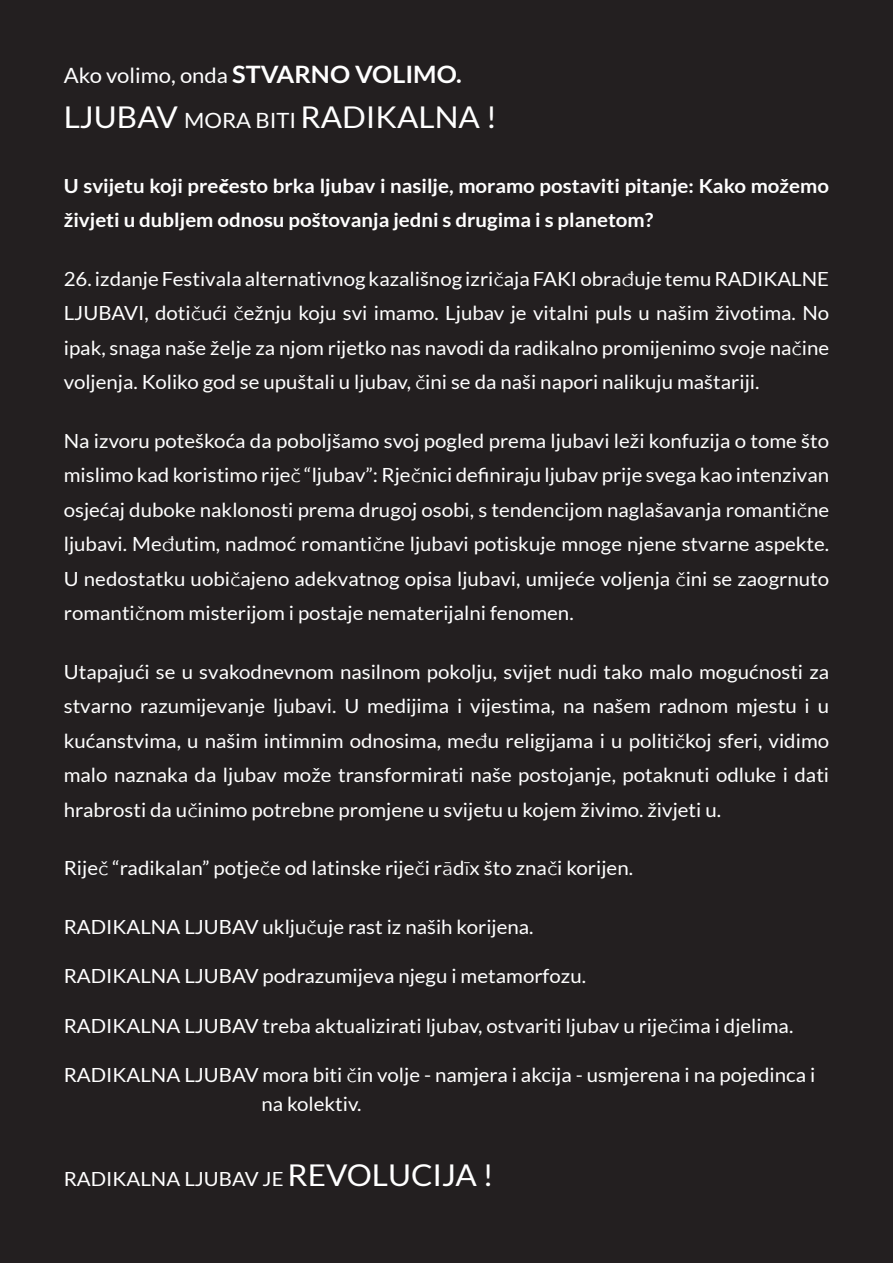
<style>
.page{position:relative;width:893px;height:1263px;background:#231f20}
.page>*{position:absolute;margin:0;border:0;box-sizing:border-box;transform-origin:0 0}
.t1{font:30px "Lato";color:#fff;scale:1.05 1}
.t2{font:21px "Lato";color:#fff;scale:1.05 1}
.t3{font:19.5px/34.5px "Lato";color:#fff;text-align:justify;scale:1.05 1}
.t4{font:700 19.5px/34.5px "Lato";color:#fff;scale:1.05 1}
.s1{font-weight:700;font-size:24px}
.s2{font-size:21px}
.s3{font-family:"Avenir Next"}
.s4{font-size:30px}
</style>
<div class="page">
<p class="t2" style="left:64px;top:64px;width:381px">Ako volimo, onda <span class="s1">STVARNO VOLIMO.</span></p>
<p class="t1" style="left:64px;top:101px;width:414px">LJUBAV <span class="s2">MORA BITI</span> RADIKALNA !</p>
<p class="t4" style="left:64px;top:168px;width:730px">U svijetu koji pre<span class="s3">č</span>esto brka ljubav i nasilje, moramo postaviti pitanje: Kako možemo živjeti u dubljem odnosu poštovanja jedni s drugima i s planetom?</p>
<p class="t3" style="left:64px;top:261px;width:730px">26. izdanje Festivala alternativnog kazališnog izri<span class="s3">č</span>aja FAKI obra<span class="s3">đ</span>uje temu RADIKALNE LJUBAVI, doti<span class="s3">č</span>ući <span class="s3">č</span>ežnju koju svi imamo. Ljubav je vitalni puls u našim životima. No ipak, snaga naše želje za njom rijetko nas navodi da radikalno promijenimo svoje na<span class="s3">č</span>ine voljenja. Koliko god se upuštali u ljubav, <span class="s3">č</span>ini se da naši napori nalikuju maštariji.</p>
<p class="t3" style="left:64px;top:423px;width:730px">Na izvoru poteškoća da poboljšamo svoj pogled prema ljubavi leži konfuzija o tome što mislimo kad koristimo rije<span class="s3">č</span> “ljubav”: Rje<span class="s3">č</span>nici definiraju ljubav prije svega kao intenzivan osjećaj duboke naklonosti prema drugoj osobi, s tendencijom naglašavanja romanti<span class="s3">č</span>ne ljubavi. Me<span class="s3">đ</span>utim, nadmoć romanti<span class="s3">č</span>ne ljubavi potiskuje mnoge njene stvarne aspekte.<br>U nedostatku uobi<span class="s3">č</span>ajeno adekvatnog opisa ljubavi, umijeće voljenja <span class="s3">č</span>ini se zaogrnuto romanti<span class="s3">č</span>nom misterijom i postaje nematerijalni fenomen.</p>
<p class="t3" style="left:64px;top:654px;width:730px">Utapajući se u svakodnevnom nasilnom pokolju, svijet nudi tako malo mogućnosti za stvarno razumijevanje ljubavi. U medijima i vijestima, na našem radnom mjestu i u kućanstvima, u našim intimnim odnosima, me<span class="s3">đ</span>u religijama i u politi<span class="s3">č</span>koj sferi, vidimo malo naznaka da ljubav može transformirati naše postojanje, potaknuti odluke i dati hrabrosti da u<span class="s3">č</span>inimo potrebne promjene u svijetu u kojem živimo. živjeti u.</p>
<p class="t3" style="left:64px;top:851px;width:544px">Rije<span class="s3">č</span> “radikalan” potje<span class="s3">č</span>e od latinske rije<span class="s3">č</span>i r<span class="s3">ā</span>d<span class="s3">ī</span>x što zna<span class="s3">č</span>i korijen.</p>
<p class="t3" style="left:64px;top:909px;width:449px">RADIKALNA LJUBAV uklju<span class="s3">č</span>uje rast iz naših korijena.</p>
<p class="t3" style="left:64px;top:959px;width:499px">RADIKALNA LJUBAV podrazumijeva njegu i metamorfozu.</p>
<p class="t3" style="left:64px;top:1008px;width:696px">RADIKALNA LJUBAV treba aktualizirati ljubav, ostvariti ljubav u rije<span class="s3">č</span>ima i djelima.</p>
<p class="t3" style="left:64px;top:1058px;width:717px">RADIKALNA LJUBAV mora biti <span class="s3">č</span>in volje - namjera i akcija - usmjerena i na pojedinca i</p>
<p class="t3" style="left:261px;top:1086px;width:97px">na kolektiv.</p>
<p class="t3" style="left:64px;top:1161px;width:411px">RADIKALNA LJUBAV JE <span class="s4">REVOLUCIJA !</span></p>
</div>
